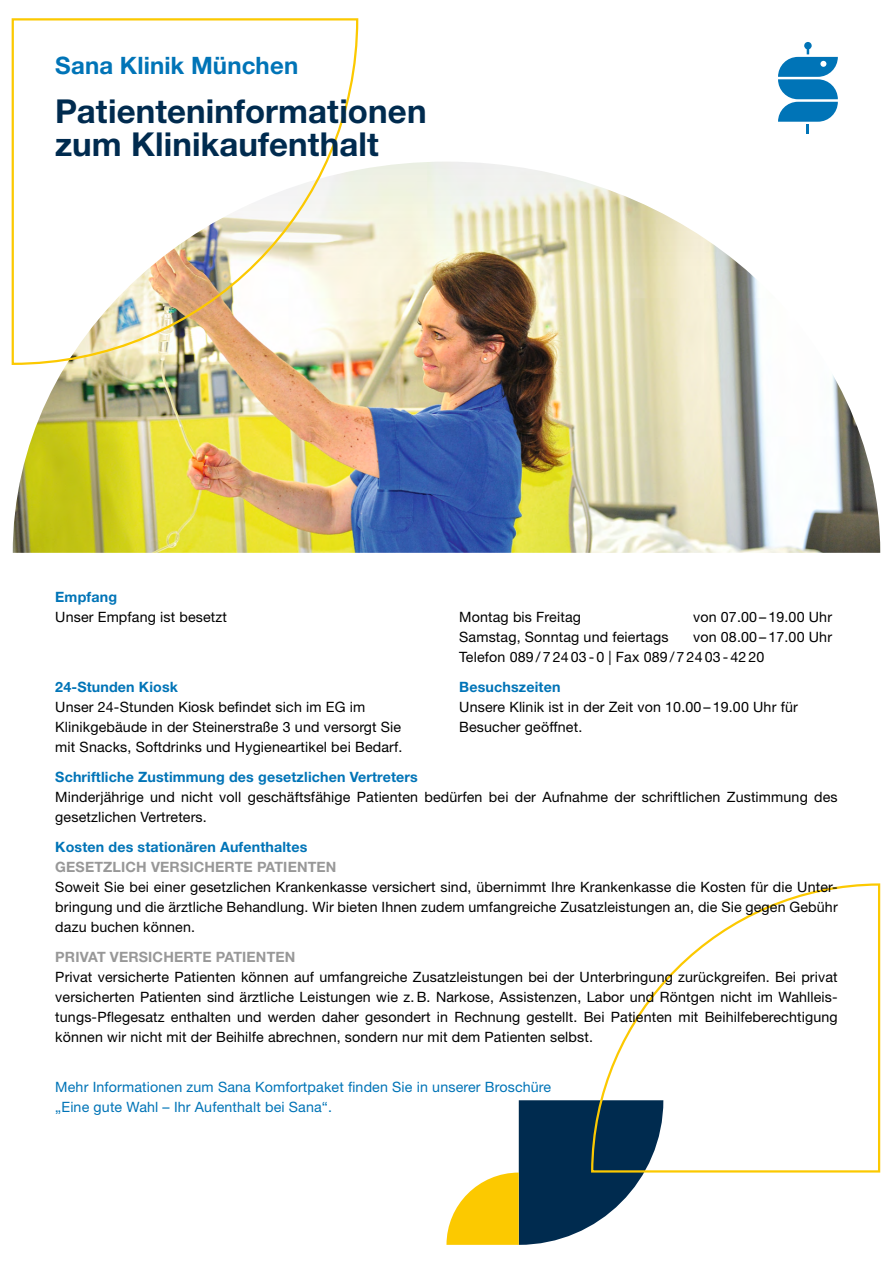
<style>
.page{position:relative;width:893px;height:1263px;background:#fff}
.page>*{position:absolute;margin:0;border:0;box-sizing:border-box;transform-origin:0 0}
.t1{font:700 33px/33px "Helvetica Neue LT Pro";letter-spacing:.005em;color:#002b4f}
.t2{font:700 24px "Helvetica Neue LT Pro";letter-spacing:.005em;color:#0074b7}
.t3{font:14.25px/20px "Helvetica Neue LT Pro";letter-spacing:.01em;color:#000}
.t4{font:700 14.25px "Helvetica Neue LT Pro";letter-spacing:.01em;color:#0074b7}
.t5{font:14.25px/20px "Helvetica Neue LT Pro";letter-spacing:.01em;color:#0074b7}
.t6{font:700 14.25px "Helvetica Neue LT Pro";letter-spacing:.01em;color:#989898}
</style>
<div class="page">
<img style="left:13px;top:162px;width:867px;height:391px">
<svg style="left:446px;top:1100px;width:197px;height:145px"></svg>
<svg style="left:590px;top:883px;width:291px;height:291px"></svg>
<svg style="left:11px;top:18px;width:348px;height:348px"></svg>
<svg style="left:778px;top:42px;width:60px;height:92px"></svg>
<h2 class="t2" style="left:55px;top:51px;width:244px">Sana Klinik München</h2>
<h1 class="t1" style="left:55px;top:94px;width:373px">Patienteninformationen zum Klinikaufenthalt</h1>
<p class="t4" style="left:55px;top:588px;width:63px">Empfang</p>
<p class="t3" style="left:55px;top:606px;width:173px">Unser Empfang ist besetzt</p>
<p class="t3" style="left:459px;top:606px;width:123px">Montag bis Freitag</p>
<p class="t3" style="left:693px;top:606px;width:140px">von 07.00 – 19.00 Uhr</p>
<p class="t3" style="left:459px;top:626px;width:211px">Samstag, Sonntag und feiertags</p>
<p class="t3" style="left:459px;top:626px;width:374px;text-indent:234px">von 08.00 – 17.00 Uhr<br>Telefon 089 / 7 24 03 - 0 | Fax 089 / 7 24 03 - 42 20</p>
<p class="t4" style="left:55px;top:678px;width:124px">24-Stunden Kiosk</p>
<p class="t4" style="left:459px;top:678px;width:103px">Besuchszeiten</p>
<p class="t3" style="left:55px;top:696px;width:311px">Unser 24-Stunden Kiosk befindet sich im EG im</p>
<p class="t3" style="left:459px;top:696px;width:340px">Unsere Klinik ist in der Zeit von 10.00 – 19.00 Uhr für</p>
<p class="t3" style="left:55px;top:716px;width:347px">Klinikgebäude in der Steinerstraße 3 und versorgt Sie</p>
<p class="t3" style="left:459px;top:716px;width:125px">Besucher geöffnet.</p>
<p class="t3" style="left:55px;top:736px;width:349px">mit Snacks, Softdrinks und Hygieneartikel bei Bedarf.</p>
<p class="t4" style="left:55px;top:768px;width:364px">Schriftliche Zustimmung des gesetzlichen Vertreters</p>
<p class="t3" style="left:55px;top:786px;width:784px">Minderjährige und nicht voll geschäftsfähige Patienten bedürfen bei der Aufnahme der schriftlichen Zustimmung des gesetzlichen Vertreters.</p>
<p class="t4" style="left:55px;top:838px;width:254px">Kosten des stationären Aufenthaltes</p>
<p class="t6" style="left:55px;top:858px;width:283px">GESETZLICH VERSICHERTE PATIENTEN</p>
<p class="t3" style="left:55px;top:876px;width:784px;text-align:justify">Soweit Sie bei einer gesetzlichen Krankenkasse versichert sind, übernimmt Ihre Krankenkasse die Kosten für die Unter&shy;bringung und die ärztliche Behandlung. Wir bieten Ihnen zudem umfangreiche Zusatzleistungen an, die Sie gegen Gebühr dazu buchen können.</p>
<p class="t6" style="left:55px;top:948px;width:242px">PRIVAT VERSICHERTE PATIENTEN</p>
<p class="t3" style="left:55px;top:966px;width:784px;text-align:justify">Privat versicherte Patienten können auf umfangreiche Zusatzleistungen bei der Unterbringung zurückgreifen. Bei privat versicherten Patienten sind ärztliche Leistungen wie z.B. Narkose, Assistenzen, Labor und Röntgen nicht im Wahlleis&shy;tungs-Pflegesatz enthalten und werden daher gesondert in Rechnung gestellt. Bei Patienten mit Beihilfeberechtigung können wir nicht mit der Beihilfe abrechnen, sondern nur mit dem Patienten selbst.</p>
<p class="t5" style="left:55px;top:1077px;width:497px">Mehr Informationen zum Sana Komfortpaket finden Sie in unserer Broschüre „Eine gute Wahl – Ihr Aufenthalt bei Sana“.</p>
</div>
